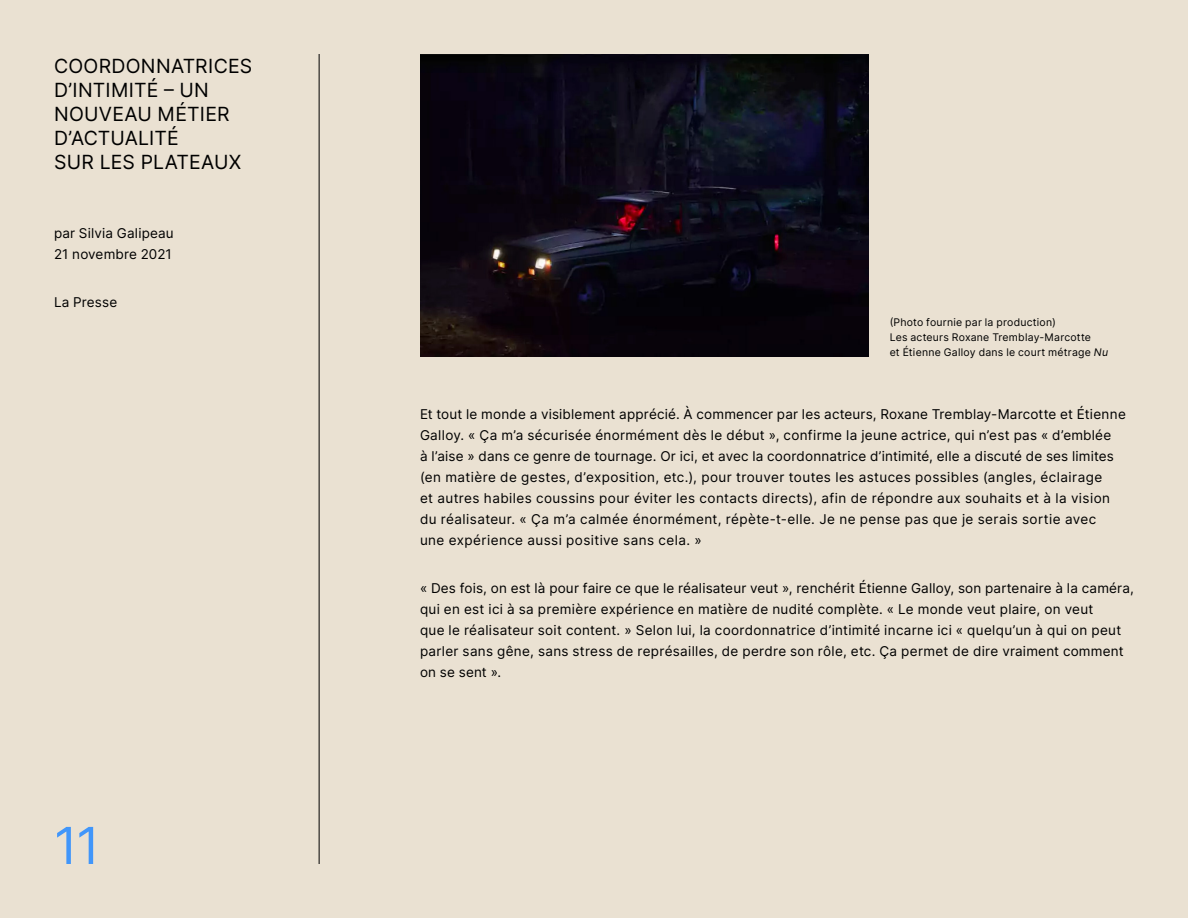
<style>
.page{position:relative;width:1188px;height:918px;background:#eae1d2}
.page>*{position:absolute;margin:0;border:0;box-sizing:border-box;transform-origin:0 0}
.t1{font:51px "Inter";color:#4196fa}
.Titre_-_niveau_2{font:19.5px/24px "Inter";letter-spacing:.01em;color:#000}
.Texte_Courant{font:13.5px/21px "Inter";letter-spacing:.02em;color:#000}
.Crédits_Photos{font:10.5px/15px "Inter";letter-spacing:.025em;color:#000}
</style>
<div class="page">
<hr style="left:319px;top:54px;width:1px;height:810px;background:#000">
<img style="left:420px;top:54px;width:448px;height:302px">
<p class="Titre_-_niveau_2" style="left:54px;top:53px;width:200px">COORDONNATRICES<br>D’INTIMITÉ – UN<br>NOUVEAU MÉTIER<br>D’ACTUALITÉ<br>SUR LES PLATEAUX</p>
<p class="Texte_Courant" style="left:54px;top:222px;width:121px">par Silvia Galipeau<br>21 novembre 2021</p>
<p class="Texte_Courant" style="left:54px;top:291px;width:65px">La Presse</p>
<h1 class="t1" style="left:54px;top:808px;width:47px">11</h1>
<p class="Crédits_Photos" style="left:890px;top:315px;width:220px">(Photo fournie par la production)<br>Les acteurs Roxane Tremblay-Marcotte<br>et Étienne Galloy dans le court métrage Nu</p>
<p class="Texte_Courant" style="left:420px;top:403px;width:707px">Et tout le monde a visiblement apprécié. À commencer par les acteurs, Roxane Tremblay-Marcotte et Étienne Galloy. « Ça m’a sécurisée énormément dès le début », confirme la jeune actrice, qui n’est pas « d’emblée<br>à l’aise » dans ce genre de tournage. Or ici, et avec la coordonnatrice d’intimité, elle a discuté de ses limites (en matière de gestes, d’exposition, etc.), pour trouver toutes les astuces possibles (angles, éclairage<br>et autres habiles coussins pour éviter les contacts directs), afin de répondre aux souhaits et à la vision du réalisateur. « Ça m’a calmée énormément, répète-t-elle. Je ne pense pas que je serais sortie avec<br>une expérience aussi positive sans cela. »</p>
<p class="Texte_Courant" style="left:420px;top:577px;width:715px">« Des fois, on est là pour faire ce que le réalisateur veut », renchérit Étienne Galloy, son partenaire à la caméra, qui en est ici à sa première expérience en matière de nudité complète. « Le monde veut plaire, on veut<br>que le réalisateur soit content. » Selon lui, la coordonnatrice d’intimité incarne ici « quelqu’un à qui on peut parler sans gêne, sans stress de représailles, de perdre son rôle, etc. Ça permet de dire vraiment comment on se sent ».</p>
</div>
